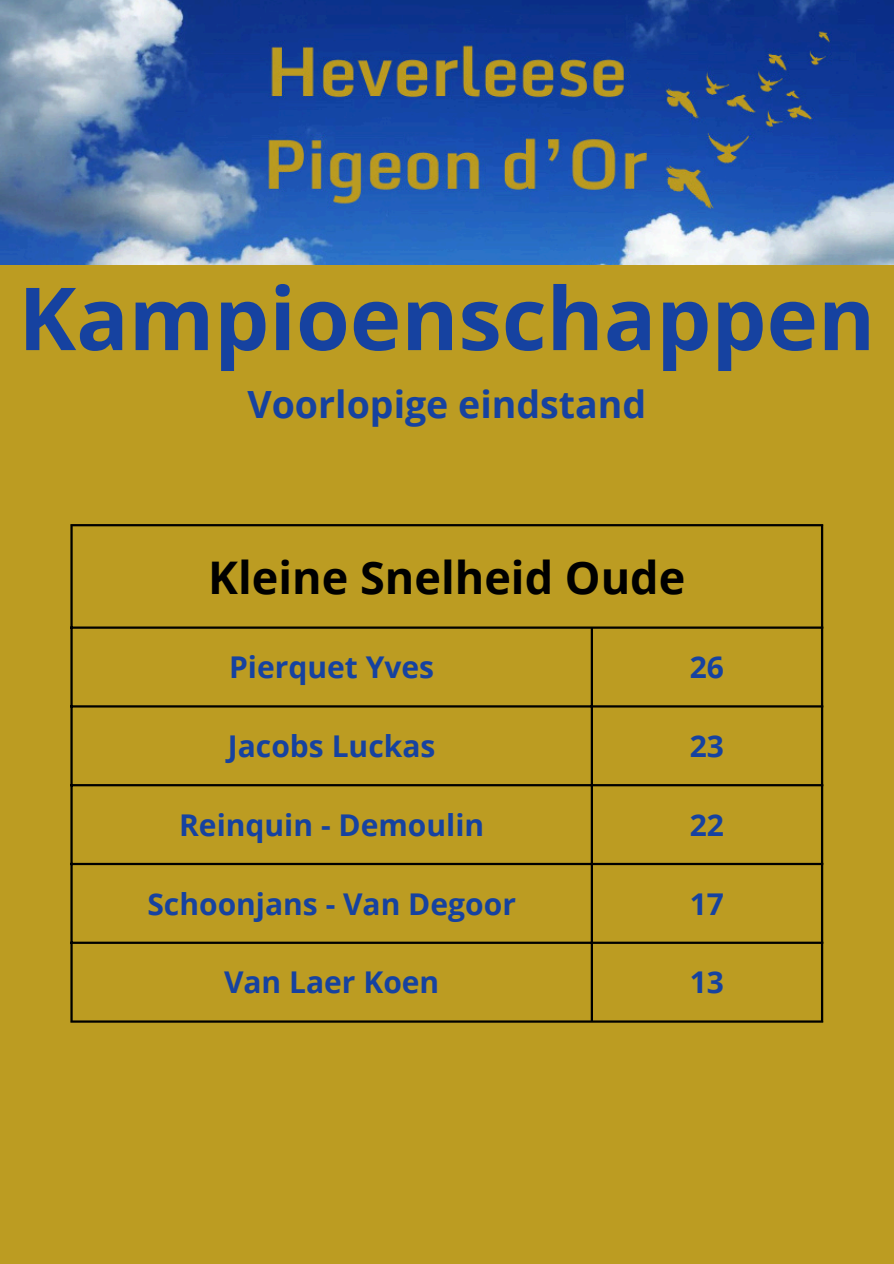
<style>
.page{position:relative;width:894px;height:1264px;background:#fff}
.page>*{position:absolute;margin:0;border:0;box-sizing:border-box;transform-origin:0 0}
.t1{font:700 87px "Open Sans";color:#1642a0}
.t2{font:700 45px "Open Sans";color:#000}
.t3{font:700 37.5px "Open Sans";color:#1642a0}
.t4{font:700 30px "Open Sans";color:#1642a0}
</style>
<div class="page">
<div style="left:0;top:0;width:893px;height:1263px;background:#bc9c22"></div>
<img style="left:0;top:0;width:893px;height:264px">
<hr style="left:70px;top:526px;width:3px;height:494px;background:#000">
<hr style="left:590px;top:628px;width:3px;height:392px;background:#000">
<hr style="left:820px;top:526px;width:3px;height:494px;background:#000">
<hr style="left:70px;top:524px;width:753px;height:2px;background:#000">
<hr style="left:70px;top:626px;width:753px;height:2px;background:#000">
<hr style="left:70px;top:705px;width:753px;height:2px;background:#000">
<hr style="left:70px;top:784px;width:753px;height:2px;background:#000">
<hr style="left:70px;top:862px;width:753px;height:3px;background:#000">
<hr style="left:70px;top:941px;width:753px;height:2px;background:#000">
<hr style="left:70px;top:1020px;width:753px;height:2px;background:#000">
<p class="t1" style="left:18px;top:257px;width:858px">Kampioenschappen</p>
<p class="t3" style="left:247px;top:377px;width:400px">Voorlopige eindstand</p>
<h1 class="t2" style="left:208px;top:546px;width:478px">Kleine Snelheid Oude</h1>
<p class="t4" style="left:229px;top:646px;width:206px">Pierquet Yves</p>
<p class="t4" style="left:689px;top:646px;width:36px">26</p>
<p class="t4" style="left:228px;top:725px;width:209px">Jacobs Luckas</p>
<p class="t4" style="left:689px;top:725px;width:36px">23</p>
<p class="t4" style="left:179px;top:803px;width:306px">Reinquin - Demoulin</p>
<p class="t4" style="left:689px;top:803px;width:36px">22</p>
<p class="t4" style="left:147px;top:882px;width:370px">Schoonjans - Van Degoor</p>
<p class="t4" style="left:689px;top:882px;width:36px">17</p>
<p class="t4" style="left:224px;top:961px;width:217px">Van Laer Koen</p>
<p class="t4" style="left:689px;top:961px;width:36px">13</p>
</div>
